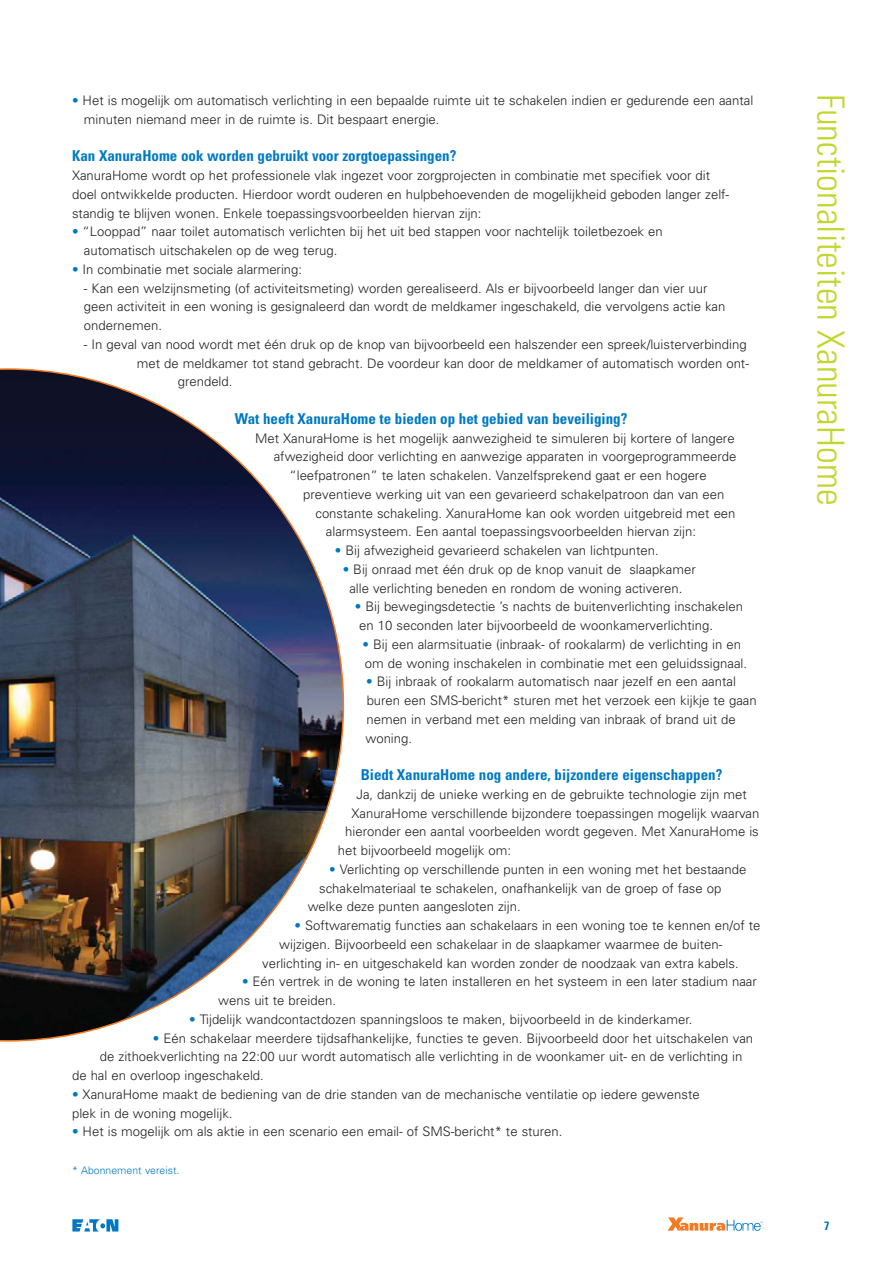
<style>
.page{position:relative;width:893px;height:1263px;background:#fff}
.page>*{position:absolute;margin:0;border:0;box-sizing:border-box;transform-origin:0 0}
.t1{font:300 condensed 37.5px "Univers";color:#c1d72f}
.t2{font:700 condensed 15px "Univers";color:#0079c2}
.t3{font:300 13.2px/18.8px "Univers";color:#231f20}
.t4{font:700 condensed 12px "Univers";color:#0079c2}
.t5{font:300 10.5px "Univers";color:#0079c2}
.s1{color:#0079c2}
</style>
<div class="page">
<svg style="left:668px;top:1217px;width:95px;height:14px"></svg>
<svg style="left:72px;top:1219px;width:46px;height:12px"></svg>
<img style="left:0;top:368px;width:344px;height:674px">
<p class="t3" style="left:84px;top:92px;width:671px;text-indent:-12px"><span class="s1">•</span> Het is mogelijk om automatisch verlichting in een bepaalde ruimte uit te schakelen indien er gedurende een aantal minuten niemand meer in de ruimte is. Dit bespaart energie.</p>
<p class="t2" style="left:72px;top:150px;width:386px">Kan XanuraHome ook worden gebruikt voor zorgtoepassingen?</p>
<p class="t3" style="left:72px;top:167px;width:659px">XanuraHome wordt op het professionele vlak ingezet voor zorgprojecten in combinatie met specifiek voor dit doel ontwikkelde producten. Hierdoor wordt ouderen en hulpbehoevenden de mogelijkheid geboden langer zelf&shy;standig te blijven wonen. Enkele toepassingsvoorbeelden hiervan zijn:</p>
<p class="t3" style="left:84px;top:223px;width:580px;text-indent:-12px"><span class="s1">•</span> “Looppad” naar toilet automatisch verlichten bij het uit bed stappen voor nachtelijk toiletbezoek en automatisch uitschakelen op de weg terug.</p>
<p class="t3" style="left:72px;top:261px;width:232px"><span class="s1">•</span> In combinatie met sociale alarmering:</p>
<p class="t3" style="left:84px;top:280px;width:643px">- Kan een welzijnsmeting (of activiteitsmeting) worden gerealiseerd. Als er bijvoorbeeld langer dan vier uur geen activiteit in een woning is gesignaleerd dan wordt de meldkamer ingeschakeld, die vervolgens actie kan ondernemen.</p>
<p class="t3" style="left:84px;top:336px;width:664px">- In geval van nood wordt met één druk op de knop van bijvoorbeeld een halszender een spreek/luisterverbinding</p>
<p class="t3" style="left:137px;top:355px;width:614px">met de meldkamer tot stand gebracht. De voordeur kan door de meldkamer of automatisch worden ont-</p>
<p class="t3" style="left:178px;top:373px;width:56px">grendeld.</p>
<p class="t2" style="left:235px;top:413px;width:394px">Wat heeft XanuraHome te bieden op het gebied van beveiliging?</p>
<p class="t3" style="left:255px;top:430px;width:481px">Met XanuraHome is het mogelijk aanwezigheid te simuleren bij kortere of langere</p>
<p class="t3" style="left:274px;top:448px;width:464px">afwezigheid door verlichting en aanwezige apparaten in voorgeprogrammeerde</p>
<p class="t3" style="left:289px;top:467px;width:419px">“leefpatronen” te laten schakelen. Vanzelfsprekend gaat er een hogere</p>
<p class="t3" style="left:303px;top:486px;width:423px">preventieve werking uit van een gevarieerd schakelpatroon dan van een</p>
<p class="t3" style="left:315px;top:505px;width:422px">constante schakeling. XanuraHome kan ook worden uitgebreid met een</p>
<p class="t3" style="left:326px;top:523px;width:372px">alarmsysteem. Een aantal toepassingsvoorbeelden hiervan zijn:</p>
<p class="t3" style="left:335px;top:542px;width:325px"><span class="s1">•</span> Bij afwezigheid gevarieerd schakelen van lichtpunten.</p>
<p class="t3" style="left:343px;top:561px;width:354px;text-align:center"><span class="s1">•</span> Bij onraad met één druk op de knop vanuit de slaapkamer alle verlichting beneden en rondom de woning activeren.</p>
<p class="t3" style="left:359px;top:598px;width:385px;text-indent:-4px"><span class="s1">•</span> Bij bewegingsdetectie ’s nachts de buitenverlichting inschakelen en 10 seconden later bijvoorbeeld de woonkamerverlichting.</p>
<p class="t3" style="left:363px;top:636px;width:386px"><span class="s1">•</span> Bij een alarmsituatie (inbraak- of rookalarm) de verlichting in en om de woning inschakelen in combinatie met een geluidssignaal.</p>
<p class="t3" style="left:365px;top:673px;width:393px"><span class="s1">•</span> Bij inbraak of rookalarm automatisch naar jezelf en een aantal buren een SMS-bericht* sturen met het verzoek een kijkje te gaan nemen in verband met een melding van inbraak of brand uit de woning.</p>
<p class="t2" style="left:361px;top:769px;width:363px">Biedt XanuraHome nog andere, bijzondere eigenschappen?</p>
<p class="t3" style="left:356px;top:786px;width:392px">Ja, dankzij de unieke werking en de gebruikte technologie zijn met</p>
<p class="t3" style="left:351px;top:805px;width:409px">XanuraHome verschillende bijzondere toepassingen mogelijk waarvan</p>
<p class="t3" style="left:345px;top:823px;width:415px">hieronder een aantal voorbeelden wordt gegeven. Met XanuraHome is</p>
<p class="t3" style="left:338px;top:842px;width:175px">het bijvoorbeeld mogelijk om:</p>
<p class="t3" style="left:329px;top:861px;width:419px"><span class="s1">•</span> Verlichting op verschillende punten in een woning met het bestaande</p>
<p class="t3" style="left:319px;top:880px;width:404px">schakelmateriaal te schakelen, onafhankelijk van de groep of fase op</p>
<p class="t3" style="left:308px;top:898px;width:214px">welke deze punten aangesloten zijn.</p>
<p class="t3" style="left:295px;top:917px;width:467px"><span class="s1">•</span> Softwarematig functies aan schakelaars in een woning toe te kennen en/of te</p>
<p class="t3" style="left:279px;top:936px;width:445px">wijzigen. Bijvoorbeeld een schakelaar in de slaapkamer waarmee de buiten-</p>
<p class="t3" style="left:262px;top:955px;width:478px">verlichting in- en uitgeschakeld kan worden zonder de noodzaak van extra kabels.</p>
<p class="t3" style="left:218px;top:973px;width:540px;text-indent:24px"><span class="s1">•</span> Eén vertrek in de woning te laten installeren en het systeem in een later stadium naar wens uit te breiden.</p>
<p class="t3" style="left:189px;top:1011px;width:505px"><span class="s1">•</span> Tijdelijk wandcontactdozen spanningsloos te maken, bijvoorbeeld in de kinderkamer.</p>
<p class="t3" style="left:153px;top:1030px;width:602px"><span class="s1">•</span> Eén schakelaar meerdere tijdsafhankelijke, functies te geven. Bijvoorbeeld door het uitschakelen van</p>
<p class="t3" style="left:100px;top:1048px;width:644px">de zithoekverlichting na 22:00 uur wordt automatisch alle verlichting in de woonkamer uit- en de verlichting in</p>
<p class="t3" style="left:72px;top:1067px;width:193px">de hal en overloop ingeschakeld.</p>
<p class="t3" style="left:72px;top:1086px;width:629px"><span class="s1">•</span> XanuraHome maakt de bediening van de drie standen van de mechanische ventilatie op iedere gewenste plek in de woning mogelijk.</p>
<p class="t3" style="left:72px;top:1123px;width:492px"><span class="s1">•</span> Het is mogelijk om als aktie in een scenario een email- of SMS-bericht* te sturen.</p>
<p class="t5" style="left:72px;top:1166px;width:109px">* Abonnement vereist.</p>
<h1 class="t1" style="left:844px;top:94px;width:412px;rotate:90deg">Functionaliteiten XanuraHome</h1>
<p class="t4" style="left:824px;top:1221px;width:7px">7</p>
</div>
